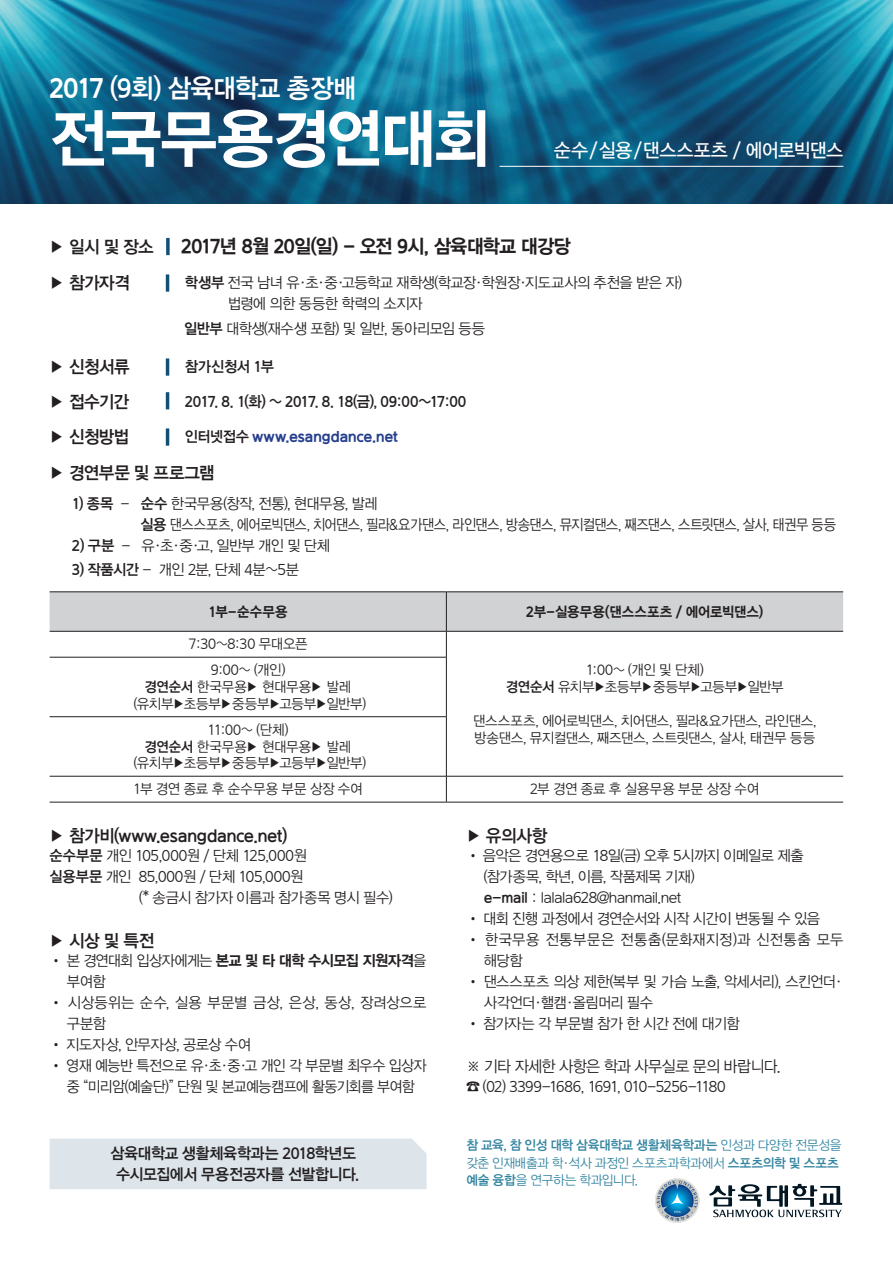
<style>
.page{position:relative;width:893px;height:1275px;background:#fff}
.page>*{position:absolute;margin:0;border:0;box-sizing:border-box;transform-origin:0 0}
.t1{font:64.23px "DX Ngo Std 50";letter-spacing:-.035em;color:#fff;scale:.95 1}
.t2{font:26.25px "DX Ngo Std 40";letter-spacing:-.04em;color:#fff;scale:.95 1}
.t3{font:19.25px "DX Ngo Std 50";letter-spacing:-.045em;color:#231f20;scale:.95 1}
.t4{font:19.25px "DX Ngo Std 30";letter-spacing:-.04em;color:#fff;scale:.95 1}
.t5{font:17.5px "DX Ngo Std 40";letter-spacing:-.04em;color:#231f20;scale:.95 1}
.t6{font:17.5px "DX Ngo Std 40";letter-spacing:-.02em;color:#231f20;scale:.95 1}
.t7{font:15.75px/21px "DX Ngo Std 40";letter-spacing:-.03em;color:#231f20;text-align:center;scale:.95 1}
.t8{font:15.75px "DX Ngo Std 20";letter-spacing:-.045em;color:#231f20;scale:.95 1}
.t9{font:14.88px/21px "DX Ngo Std 20";letter-spacing:-.04em;color:#231f20;scale:.95 1}
.t10{font:14.88px "DX Ngo Std 20";letter-spacing:-.02em;color:#231f20;scale:.95 1}
.t11{font:14.88px "DX Ngo Std 40";letter-spacing:-.07em;color:#231f20;scale:.95 1}
.t12{font:14.88px/21px "DX Ngo Std 20";color:#231f20;scale:.95 1}
.t13{font:14.88px/21px "DX Ngo Std 20";letter-spacing:.02em;color:#231f20;scale:.95 1}
.t14{font:14.88px "DX Ngo Std 50";letter-spacing:-.05em;color:#231f20;scale:.95 1}
.t15{font:14.88px "DX Ngo Std 50";letter-spacing:-.035em;color:#253f8e;scale:.95 1}
.t16{font:14.88px "DX Ngo Std 40";letter-spacing:-.035em;color:#231f20;scale:.95 1}
.t17{font:14px/16.8px "DX Ngo Std 20";letter-spacing:-.025em;color:#231f20;text-align:center;scale:.95 1}
.t18{font:14px "DX Ngo Std 50";letter-spacing:-.01em;color:#231f20;scale:.95 1}
.t19{font:13.12px/17.5px "DX Ngo Std 20";letter-spacing:-.03em;color:#3385a1;scale:.95 1}
.t20{font:13.12px "DX Ngo Std 40";letter-spacing:-.025em;color:#3385a1;scale:.95 1}
.s1{font-family:"DX Ngo Std 50"}
.s2{font-family:"DX Ngo Std 40"}
.s3{font-family:"DX Ngo Std 40";color:#231f20}
.s4{font-family:"DX Ngo Std 20"}
</style>
<div class="page">
<img style="left:0;top:0;width:893px;height:203px">
<svg style="left:166px;top:238px;width:4px;height:17px"></svg>
<hr style="left:166px;top:274px;width:3px;height:18px;background:#124f74">
<hr style="left:166px;top:358px;width:3px;height:18px;background:#124f74">
<hr style="left:166px;top:392px;width:3px;height:17px;background:#124f74">
<hr style="left:166px;top:428px;width:3px;height:18px;background:#124f74">
<hr style="left:500px;top:166px;width:343px;height:1px;background:#fff">
<svg style="left:655px;top:1178px;width:44px;height:45px"></svg>
<svg style="left:709px;top:1184px;width:133px;height:33px"></svg>
<hr style="left:50px;top:591px;width:396px;height:1px;background:#231f20">
<hr style="left:446px;top:591px;width:397px;height:1px;background:#231f20">
<svg style="left:50px;top:592px;width:793px;height:65px"></svg>
<hr style="left:50px;top:657px;width:397px;height:1px;background:#231f20">
<hr style="left:446px;top:657px;width:1px;height:59px;background:#231f20">
<hr style="left:50px;top:716px;width:397px;height:1px;background:#231f20">
<hr style="left:446px;top:717px;width:1px;height:59px;background:#231f20">
<hr style="left:50px;top:776px;width:396px;height:1px;background:#231f20">
<hr style="left:446px;top:776px;width:397px;height:1px;background:#231f20">
<svg style="left:446px;top:776px;width:1px;height:26px"></svg>
<hr style="left:50px;top:802px;width:396px;height:1px;background:#231f20">
<hr style="left:446px;top:802px;width:397px;height:1px;background:#231f20">
<div style="left:50px;top:1139px;width:377px;height:50px;background:#dde5eb"></div>
<h2 class="t2" style="left:50px;top:74px;width:325px"><span class="s1">2017</span> (9회) 삼육대학교 총장배</h2>
<h1 class="t1" style="left:50px;top:106px;width:466px">전국무용경연대회</h1>
<p class="t4" style="left:554px;top:140px;width:306px">순수 / 실용 / 댄스스포츠 / 에어로빅댄스</p>
<p class="t5" style="left:50px;top:238px;width:111px">▶ 일시 및 장소</p>
<p class="t3" style="left:181px;top:237px;width:412px">2017년 8월 20일(일) - 오전 9시, 삼육대학교 대강당</p>
<p class="t5" style="left:50px;top:273px;width:86px">▶ 참가자격</p>
<p class="t9" style="left:228px;top:272px;width:479px;text-indent:-43px"><span class="s2">학생부</span> 전국 남녀 유·초·중·고등학교 재학생(학교장·학원장·지도교사의 추천을 받은 자) 법령에 의한 동등한 학력의 소지자</p>
<p class="t9" style="left:184px;top:319px;width:318px"><span class="s2">일반부</span> 대학생(재수생 포함) 및 일반, 동아리모임 등등</p>
<p class="t5" style="left:50px;top:357px;width:86px">▶ 신청서류</p>
<p class="t16" style="left:185px;top:359px;width:95px">참가신청서 1부</p>
<p class="t5" style="left:50px;top:392px;width:85px">▶ 접수기간</p>
<p class="t11" style="left:185px;top:394px;width:298px">2017. 8. 1(화) ~ 2017. 8. 18(금), 09:00~17:00</p>
<p class="t5" style="left:50px;top:427px;width:86px">▶ 신청방법</p>
<p class="t15" style="left:185px;top:429px;width:226px"><span class="s3">인터넷접수</span> www.esangdance.net</p>
<p class="t6" style="left:50px;top:464px;width:175px">▶ 경연부문 및 프로그램</p>
<p class="t9" style="left:140px;top:494px;width:734px;text-indent:-68px"><span class="s2">1) 종목</span> - <span class="s2">순수</span> 한국무용(창작, 전통), 현대무용, 발레<br><span class="s2">실용</span> 댄스스포츠, 에어로빅댄스, 치어댄스, 필라&amp;요가댄스, 라인댄스, 방송댄스, 뮤지컬댄스, 째즈댄스, 스트릿댄스, 살사, 태권무 등등</p>
<p class="t9" style="left:72px;top:536px;width:273px"><span class="s2">2) 구분</span> - 유·초·중·고, 일반부 개인 및 단체</p>
<p class="t9" style="left:72px;top:560px;width:241px"><span class="s2">3) 작품시간</span> - 개인 2분, 단체 4분~5분</p>
<p class="t18" style="left:208px;top:604px;width:85px">1부-순수무용</p>
<p class="t18" style="left:526px;top:604px;width:251px">2부-실용무용(댄스스포츠 / 에어로빅댄스)</p>
<p class="t17" style="left:188px;top:637px;width:127px">7:30~8:30 무대오픈</p>
<p class="t17" style="left:506px;top:662px;width:294px">1:00~ (개인 및 단체)<br><span class="s2">경연순서</span> 유치부▶초등부▶중등부▶고등부▶일반부</p>
<p class="t17" style="left:473px;top:713px;width:363px;text-align:left">댄스스포츠, 에어로빅댄스, 치어댄스, 필라&amp;요가댄스, 라인댄스, 방송댄스, 뮤지컬댄스, 째즈댄스, 스트릿댄스, 살사, 태권무 등등</p>
<p class="t17" style="left:134px;top:662px;width:246px">9:00~ (개인)<br><span class="s2">경연순서</span> 한국무용▶ 현대무용▶ 발레 (유치부▶초등부▶중등부▶고등부▶일반부)</p>
<p class="t17" style="left:134px;top:722px;width:246px">11:00~ (단체)<br><span class="s2">경연순서</span> 한국무용▶ 현대무용▶ 발레 (유치부▶초등부▶중등부▶고등부▶일반부)</p>
<p class="t17" style="left:133px;top:781px;width:243px">1부 경연 종료 후 순수무용 부문 상장 수여</p>
<p class="t17" style="left:530px;top:781px;width:243px">2부 경연 종료 후 실용무용 부문 상장 수여</p>
<p class="t5" style="left:50px;top:827px;width:252px">▶ 참가비(www.esangdance.net)</p>
<p class="t10" style="left:50px;top:848px;width:272px"><span class="s2">순수부문</span> 개인 105,000원 / 단체 125,000원</p>
<p class="t10" style="left:50px;top:869px;width:269px"><span class="s2">실용부문</span> 개인 85,000원 / 단체 105,000원</p>
<p class="t9" style="left:139px;top:888px;width:268px">(* 송금시 참가자 이름과 참가종목 명시 필수)</p>
<p class="t5" style="left:50px;top:932px;width:112px">▶ 시상 및 특전</p>
<p class="t14" style="left:50px;top:953px;width:398px"><span class="s4">• 본 경연대회 입상자에게는</span> 본교 및 타 대학 수시모집 지원자격<span class="s4">을</span></p>
<p class="t9" style="left:67px;top:972px;width:42px">부여함</p>
<p class="t12" style="left:67px;top:993px;width:380px;text-indent:-17px">• 시상등위는 순수, 실용 부문별 금상, 은상, 동상, 장려상으로 구분함</p>
<p class="t9" style="left:50px;top:1035px;width:214px">• 지도자상, 안무자상, 공로상 수여</p>
<p class="t9" style="left:50px;top:1056px;width:398px;text-align:center">• 영재 예능반 특전으로 유·초·중·고 개인 각 부문별 최우수 입상자 중 “미리암(예술단)” 단원 및 본교예능캠프에 활동기회를 부여함</p>
<p class="t7" style="left:110px;top:1144px;width:264px">삼육대학교 생활체육학과는 2018학년도 수시모집에서 무용전공자를 선발합니다.</p>
<p class="t5" style="left:466px;top:827px;width:87px">▶ 유의사항</p>
<p class="t9" style="left:484px;top:846px;width:338px;text-indent:-17px">• 음악은 경연용으로 18일(금) 오후 5시까지 이메일로 제출 (참가종목, 학년, 이름, 작품제목 기재)<br><span class="s2">e-mail</span> : lalala628@hanmail.net</p>
<p class="t9" style="left:466px;top:909px;width:374px">• 대회 진행 과정에서 경연순서와 시작 시간이 변동될 수 있음</p>
<p class="t13" style="left:484px;top:930px;width:380px;text-indent:-17px">• 한국무용 전통부문은 전통춤(문화재지정)과 신전통춤 모두 해당함</p>
<p class="t9" style="left:484px;top:972px;width:380px;text-indent:-17px">• 댄스스포츠 의상 제한(복부 및 가슴 노출, 악세서리), 스킨언더· 사각언더·핼캠·올림머리 필수</p>
<p class="t9" style="left:466px;top:1014px;width:289px">• 참가자는 각 부문별 참가 한 시간 전에 대기함</p>
<p class="t8" style="left:466px;top:1058px;width:332px">※ 기타 자세한 사항은 학과 사무실로 문의 바랍니다.</p>
<p class="t9" style="left:466px;top:1077px;width:274px">☎ (02) 3399-1686, 1691, 010-5256-1180</p>
<p class="t20" style="left:466px;top:1138px;width:397px">참 교육, 참 인성 대학 삼육대학교 생활체육학과는 <span class="s4">인성과 다양한 전문성을</span></p>
<p class="t19" style="left:466px;top:1155px;width:394px">갖춘 인재배출과 학·석사 과정인 스포츠과학과에서 <span class="s2">스포츠의학 및 스포츠 예술 융합</span>을 연구하는 학과입니다.</p>
</div>
